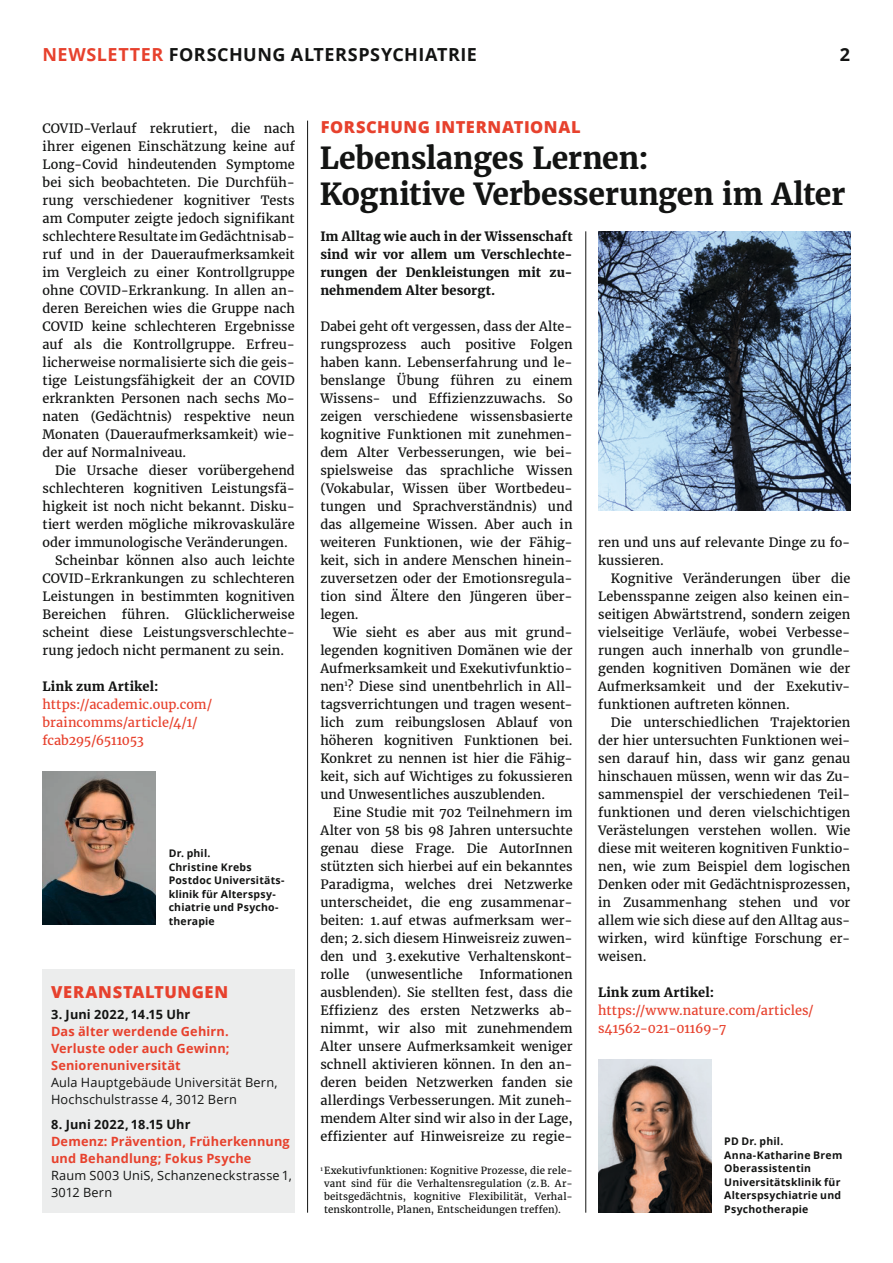
<style>
.page{position:relative;width:893px;height:1263px;background:#fff}
.page>*{position:absolute;margin:0;border:0;box-sizing:border-box;transform-origin:0 0}
.t1{font:700 30px/36px "Merriweather";letter-spacing:-.01em;color:#131413}
.t2{font:700 18px "Open Sans";letter-spacing:.03em;color:#131413}
.t3{font:800 16.5px "Open Sans";letter-spacing:.035em;color:#e7412d}
.t4{font:12.75px/18px "Merriweather";letter-spacing:.005em;color:#131413}
.t5{font:700 12.75px/18px "Merriweather";letter-spacing:.01em;color:#131413;text-align:justify}
.t6{font:700 12.75px/17px "Open Sans";letter-spacing:.01em;color:#e7412d;text-align:justify}
.t7{font:12.75px/18px "Merriweather";letter-spacing:.005em;color:#e7412d}
.t8{font:12.75px/17px "Open Sans";letter-spacing:.015em;color:#131413}
.t9{font:700 12.75px "Open Sans";letter-spacing:.01em;color:#131413}
.t10{font:700 10.5px/13.5px "Open Sans";letter-spacing:.02em;color:#131413}
.t11{font:9.75px/12.8px "Merriweather";letter-spacing:.015em;color:#131413;text-align:justify}
.s1{color:#e7412d}
</style>
<div class="page">
<img style="left:43px;top:771px;width:113px;height:154px">
<img style="left:598px;top:1059px;width:113px;height:154px">
<hr style="left:585px;top:231px;width:1px;height:982px;background:#131413">
<hr style="left:307px;top:121px;width:1px;height:1092px;background:#131413">
<img style="left:598px;top:231px;width:252px;height:280px">
<div style="left:43px;top:969px;width:252px;height:244px;background:#eceded"></div>
<h2 class="t2" style="left:42px;top:41px;width:436px"><span class="s1">NEWSLETTER</span> FORSCHUNG ALTERSPSYCHIATRIE</h2>
<h2 class="t2" style="left:840px;top:41px;width:12px">2</h2>
<p class="t4" style="left:43px;top:119px;width:254px">COVID-Verlauf rekrutiert, die nach ihrer eigenen Einschätzung keine auf Long-Covid hindeutenden Symptome bei sich beobachteten. Die Durchfüh&shy;rung verschiedener kognitiver Tests am Computer zeigte jedoch signifikant schlechtere Resultate im Gedächtnisab&shy;ruf und in der Daueraufmerksamkeit im Vergleich zu einer Kontrollgruppe ohne COVID-Erkrankung. In allen an&shy;deren Bereichen wies die Gruppe nach COVID keine schlechteren Ergebnisse auf als die Kontrollgruppe. Erfreu&shy;licherweise normalisierte sich die geis&shy;tige Leistungsfähigkeit der an COVID erkrankten Personen nach sechs Mo&shy;naten (Gedächtnis) respektive neun Monaten (Daueraufmerksamkeit) wie&shy;der auf Normalniveau.</p>
<p class="t4" style="left:55px;top:461px;width:241px">Die Ursache dieser vorübergehend</p>
<p class="t4" style="left:43px;top:479px;width:254px">schlechteren kognitiven Leistungsfä-</p>
<p class="t4" style="left:43px;top:497px;width:254px">higkeit ist noch nicht bekannt. Disku-</p>
<p class="t4" style="left:43px;top:515px;width:254px">tiert werden mögliche mikrovaskuläre</p>
<p class="t4" style="left:43px;top:533px;width:247px">oder immunologische Veränderungen.</p>
<p class="t4" style="left:55px;top:551px;width:241px">Scheinbar können also auch leichte</p>
<p class="t4" style="left:43px;top:569px;width:254px">COVID-Erkrankungen zu schlechteren</p>
<p class="t4" style="left:43px;top:587px;width:254px">Leistungen in bestimmten kognitiven</p>
<p class="t4" style="left:43px;top:605px;width:254px">Bereichen führen. Glücklicherweise</p>
<p class="t4" style="left:43px;top:623px;width:254px">scheint diese Leistungsverschlechte-</p>
<p class="t4" style="left:43px;top:641px;width:243px">rung jedoch nicht permanent zu sein.</p>
<p class="t5" style="left:43px;top:677px;width:117px">Link zum Artikel:</p>
<p class="t7" style="left:43px;top:695px;width:171px">https://academic.oup.com/ braincomms/article/4/1/ fcab295/6511053</p>
<p class="t10" style="left:169px;top:846px;width:117px">Dr. phil.<br>Christine Krebs<br>Postdoc Universitäts&shy;klinik für Alterspsy&shy;chiatrie und Psycho&shy;therapie</p>
<p class="t3" style="left:51px;top:980px;width:179px">VERANSTALTUNGEN</p>
<p class="t9" style="left:51px;top:1006px;width:141px">3. Juni 2022, 14.15 Uhr</p>
<p class="t6" style="left:51px;top:1023px;width:180px">Das älter werdende Gehirn.<br>Verluste oder auch Gewinn; Seniorenuniversität</p>
<p class="t8" style="left:51px;top:1073px;width:228px">Aula Hauptgebäude Universität Bern,<br>Hochschulstrasse 4, 3012 Bern</p>
<p class="t9" style="left:51px;top:1115px;width:141px">8. Juni 2022, 18.15 Uhr</p>
<p class="t6" style="left:51px;top:1132px;width:240px">Demenz: Prävention, Früherkennung und Behandlung; Fokus Psyche</p>
<p class="t8" style="left:51px;top:1166px;width:242px">Raum S003 UniS, Schanzeneckstrasse 1,<br>3012 Bern</p>
<p class="t3" style="left:321px;top:114px;width:261px">FORSCHUNG INTERNATIONAL</p>
<h1 class="t1" style="left:320px;top:140px;width:527px">Lebenslanges Lernen:<br>Kognitive Verbesserungen im Alter</h1>
<p class="t5" style="left:320px;top:227px;width:254px">Im Alltag wie auch in der Wissenschaft sind wir vor allem um Verschlechte&shy;rungen der Denkleistungen mit zu&shy;nehmendem Alter besorgt.</p>
<p class="t4" style="left:320px;top:317px;width:254px">Dabei geht oft vergessen, dass der Alte&shy;rungsprozess auch positive Folgen haben kann. Lebenserfahrung und le&shy;benslange Übung führen zu einem Wissens- und Effizienzzuwachs. So zeigen verschiedene wissensbasierte kognitive Funktionen mit zunehmen&shy;dem Alter Verbesserungen, wie bei&shy;spielsweise das sprachliche Wissen (Vokabular, Wissen über Wortbedeu&shy;tungen und Sprachverständnis) und das allgemeine Wissen. Aber auch in weiteren Funktionen, wie der Fähig&shy;keit, sich in andere Menschen hinein&shy;zuversetzen oder der Emotionsregula&shy;tion sind Ältere den Jüngeren über&shy;legen.</p>
<p class="t4" style="left:320px;top:623px;width:254px;text-indent:13px">Wie sieht es aber aus mit grund&shy;legenden kognitiven Domänen wie der Aufmerksamkeit und Exekutivfunktio&shy;nen<sup>1</sup>? Diese sind unentbehrlich in All&shy;tagsverrichtungen und tragen wesent&shy;lich zum reibungslosen Ablauf von höheren kognitiven Funktionen bei.<br>Konkret zu nennen ist hier die Fähig&shy;keit, sich auf Wichtiges zu fokussieren und Unwesentliches auszublenden.</p>
<p class="t4" style="left:320px;top:803px;width:254px;text-align:justify;text-indent:13px">Eine Studie mit 702 Teilnehmern im Alter von 58 bis 98 Jahren untersuchte genau diese Frage. Die AutorInnen stützten sich hierbei auf ein bekanntes Paradigma, welches drei Netzwerke unterscheidet, die eng zusammenar&shy;beiten: 1.auf etwas aufmerksam wer&shy;den; 2.sich diesem Hinweisreiz zuwen&shy;den und 3.exekutive Verhaltenskont&shy;rolle</p>
<p class="t4" style="left:366px;top:965px;width:98px">(unwesentliche</p>
<p class="t4" style="left:320px;top:965px;width:254px;text-align:justify;text-indent:159px">Informationen ausblenden). Sie stellten fest, dass die Effizienz des ersten Netzwerks ab&shy;nimmt, wir also mit zunehmendem Alter unsere Aufmerksamkeit weniger schnell aktivieren können. In den an&shy;deren beiden Netzwerken fanden sie allerdings Verbesserungen. Mit zuneh&shy;mendem Alter sind wir also in der Lage, effizienter auf Hinweisreize zu regie-</p>
<p class="t11" style="left:324px;top:1164px;width:250px;text-indent:-4px"><sup>1</sup> Exekutivfunktionen: Kognitive Prozesse, die rele&shy;vant sind für die Verhaltensregulation (z.B. Ar&shy;beitsgedächtnis, kognitive Flexibilität, Verhal&shy;tenskontrolle, Planen, Entscheidungen treffen).</p>
<p class="t4" style="left:598px;top:533px;width:254px">ren und uns auf relevante Dinge zu fo&shy;kussieren.</p>
<p class="t4" style="left:598px;top:569px;width:254px;text-align:justify;text-indent:13px">Kognitive Veränderungen über die Lebensspanne zeigen also keinen ein&shy;seitigen Abwärtstrend, sondern zeigen vielseitige Verläufe, wobei Verbesse&shy;rungen auch innerhalb von grundle&shy;genden kognitiven Domänen wie der Aufmerksamkeit und der Exekutiv&shy;funktionen auftreten können.</p>
<p class="t4" style="left:598px;top:713px;width:254px;text-align:justify;text-indent:13px">Die unterschiedlichen Trajektorien der hier untersuchten Funktionen wei&shy;sen darauf hin, dass wir ganz genau hinschauen müssen, wenn wir das Zu&shy;sammenspiel der verschiedenen Teil&shy;funktionen und deren vielschichtigen Verästelungen verstehen wollen. Wie diese mit weiteren kognitiven Funktio&shy;nen, wie zum Beispiel dem logischen Denken oder mit Gedächtnisprozessen, in Zusammenhang stehen und vor allem wie sich diese auf den Alltag aus&shy;wirken, wird künftige Forschung er&shy;weisen.</p>
<p class="t5" style="left:598px;top:983px;width:117px">Link zum Artikel:</p>
<p class="t7" style="left:598px;top:1001px;width:217px">https://www.nature.com/articles/ s41562-021-01169-7</p>
<p class="t10" style="left:724px;top:1134px;width:119px">PD Dr. phil.<br>Anna-Katharine Brem<br>Oberassistentin<br>Universitätsklinik für<br>Alterspsychiatrie und<br>Psychotherapie</p>
</div>
